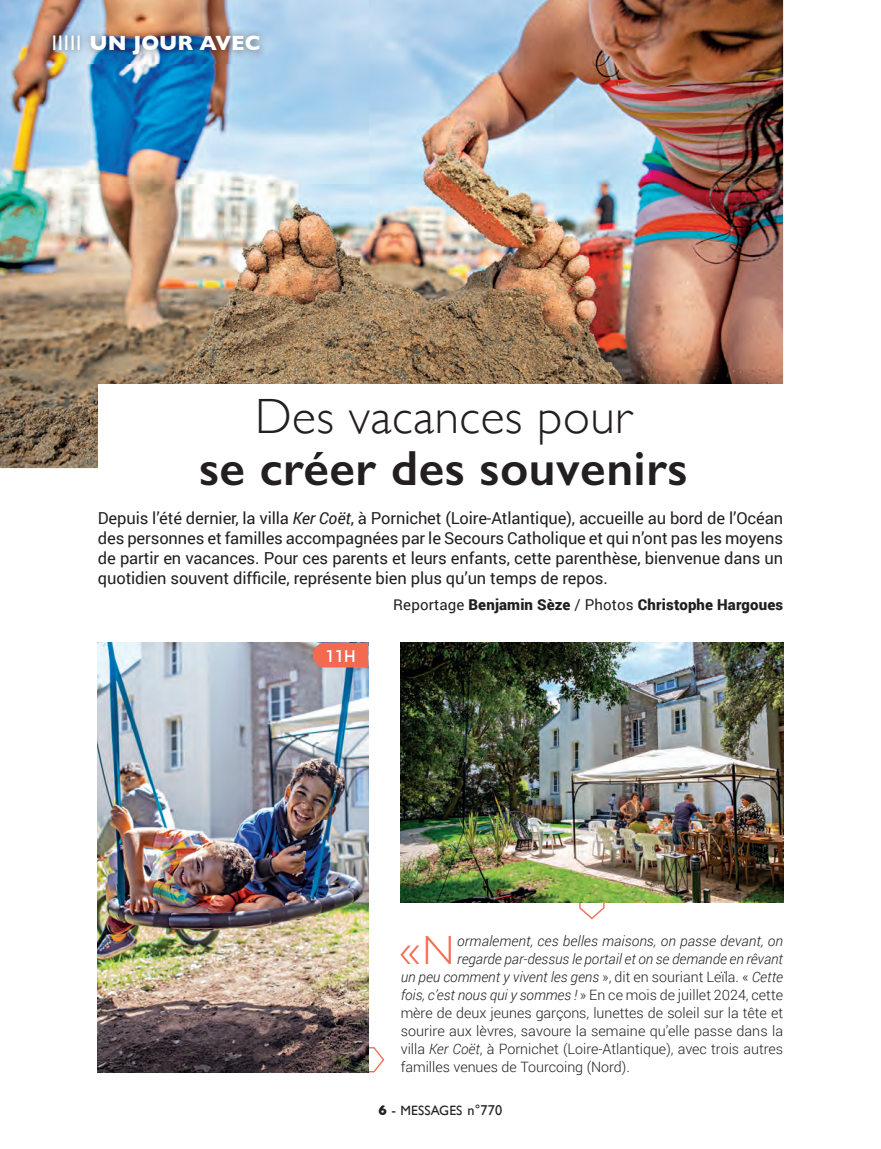
<style>
.page{position:relative;width:881px;height:1149px;background:#fff}
.page>*{position:absolute;margin:0;border:0;box-sizing:border-box;transform-origin:0 0}
.t1{font:600 49.5px "Gill Sans";letter-spacing:.01em;color:#231f20}
.t2{font:300 49.5px "Gill Sans";letter-spacing:.01em;color:#231f20}
.t3{font:300 40.65px "Gill Sans";color:#f26b50}
.t4{font:700 21px "Gill Sans";color:#fff}
.t5{font:16.5px/19.6px "Roboto";letter-spacing:-.005em;color:#231f20;text-align:justify}
.t6{font:500 16.35px "Roboto";color:#fff}
.t7{font:900 15px "Roboto";letter-spacing:.01em;color:#231f20}
.t8{font:300 14.25px "Roboto";color:#231f20}
.t9{font:italic 300 14.25px "Roboto";color:#231f20}
.t10{font:13.5px "Gill Sans";letter-spacing:.01em;color:#231f20}
.s1{font-weight:400}
.s2{font-style:italic}
.s3{font-style:normal}
.s4{font-weight:700;font-size:14.25px}
.s5{font-size:14.25px}
</style>
<div class="page">
<img style="left:0;top:0;width:782px;height:468px">
<svg style="left:578px;top:901px;width:27px;height:19px"></svg>
<svg style="left:353px;top:1046px;width:32px;height:26px"></svg>
<div style="left:98px;top:383px;width:690px;height:104px;background:#fff"></div>
<img style="left:400px;top:642px;width:382px;height:259px">
<img style="left:98px;top:642px;width:270px;height:429px">
<svg style="left:313px;top:642px;width:55px;height:25px"></svg>
<img style="left:45px;top:28px;width:223px;height:35px">
<p class="t4" style="left:52px;top:26px;width:210px"><span class="s1">IIIII</span> UN JOUR AVEC</p>
<h1 class="t2" style="left:255px;top:377px;width:378px">Des vacances pour</h1>
<h1 class="t1" style="left:199px;top:438px;width:490px">se créer des souvenirs</h1>
<p class="t5" style="left:98px;top:508px;width:686px">Depuis l’été dernier, la villa <span class="s2">Ker Coët</span>, à Pornichet (Loire-Atlantique), accueille au bord de l’Océan des personnes et familles accompagnées par le Secours Catholique et qui n’ont pas les moyens de partir en vacances. Pour ces parents et leurs enfants, cette parenthèse, bienvenue dans un quotidien souvent difficile, représente bien plus qu’un temps de repos.</p>
<p class="t7" style="left:393px;top:593px;width:391px"><span class="s1">Reportage</span> Benjamin Sèze <span class="s1">/ Photos</span> Christophe Hargoues</p>
<p class="t6" style="left:325px;top:644px;width:32px">11H</p>
<h2 class="t3" style="left:400px;top:918px;width:56px">«N</h2>
<p class="t9" style="left:457px;top:931px;width:327px">ormalement, ces belles maisons, on passe devant, on</p>
<p class="t9" style="left:457px;top:949px;width:327px">regarde par-dessus le portail et on se demande en rêvant</p>
<p class="t9" style="left:400px;top:967px;width:384px">un peu comment y vivent les gens <span class="s3">», dit en souriant Leïla. «</span> Cette</p>
<p class="t8" style="left:400px;top:985px;width:384px"><span class="s2">fois, c’est nous qui y sommes !</span> » En ce mois de juillet 2024, cette</p>
<p class="t8" style="left:400px;top:1003px;width:384px">mère de deux jeunes garçons, lunettes de soleil sur la tête et</p>
<p class="t8" style="left:400px;top:1021px;width:384px">sourire aux lèvres, savoure la semaine qu’elle passe dans la</p>
<p class="t8" style="left:400px;top:1039px;width:384px">villa <span class="s2">Ker Coët</span>, à Pornichet (Loire-Atlantique), avec trois autres</p>
<p class="t8" style="left:400px;top:1057px;width:230px">familles venues de Tourcoing (Nord).</p>
<p class="t10" style="left:378px;top:1101px;width:125px"><span class="s4">6</span> <span class="s5">-</span> MESSAGES <span class="s5">n°770</span></p>
</div>
